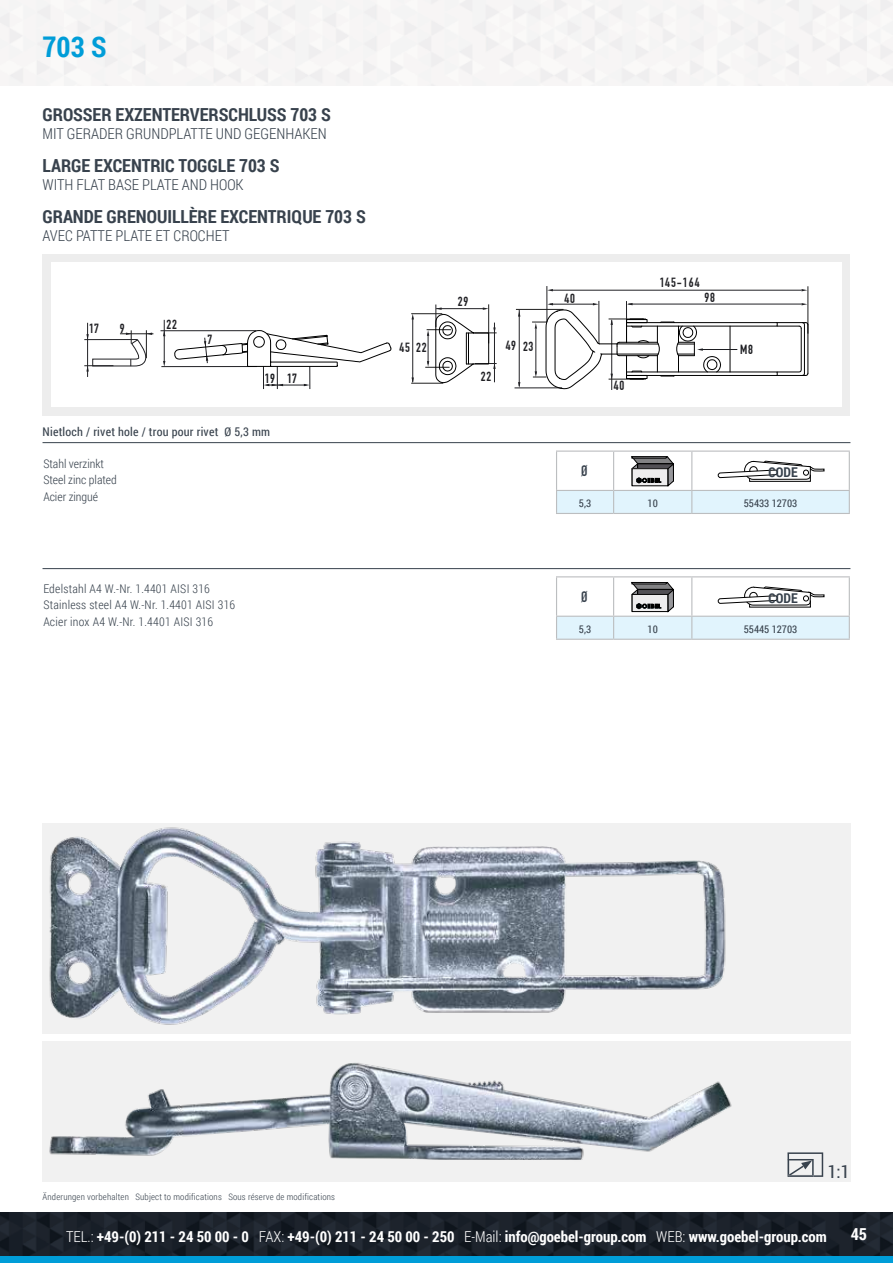
<style>
.page{position:relative;width:893px;height:1263px;background:#fff}
.page>*{position:absolute;margin:0;border:0;box-sizing:border-box;transform-origin:0 0}
.t1{font:700 28.5px "Roboto Condensed";color:#009dd8}
.t2{font:700 18px "Roboto Condensed";color:#38424d}
.t3{font:18px "Roboto Condensed";color:#38424d}
.t4{font:700 16.5px "Roboto Condensed";color:#fff}
.t5{font:700 15px "Roboto Condensed";color:#fff}
.t6{font:300 15px "Roboto Condensed";color:#38424d}
.t7{font:15px "DIN Engschrift";color:#38424d}
.t8{font:700 13.5px "Roboto Condensed";color:#38424d}
.t9{font:13.05px "DIN Engschrift";letter-spacing:.065em;color:#212125}
.t10{font:13.05px "DIN Engschrift";color:#1b1c20}
.t11{font:300 12px/16.5px "Roboto Condensed";letter-spacing:.02em;color:#38424d}
.t12{font:300 12px/16.5px "Roboto Condensed";color:#38424d}
.t13{font:12px "Roboto Condensed";letter-spacing:.02em;color:#38424d}
.t14{font:10.5px "Roboto Condensed";color:#38424d}
.t15{font:300 9px "Roboto Condensed";letter-spacing:.02em;color:#38424d}
.s1{font-weight:300}
</style>
<div class="page">
<div style="left:0;top:1255px;width:893px;height:8px;background:#009dd8"></div>
<img style="left:0;top:1213px;width:893px;height:42px">
<div style="left:43px;top:823px;width:807px;height:210px;background:#f1f1f1"></div>
<div style="left:43px;top:1042px;width:807px;height:140px;background:#f1f1f1"></div>
<div style="left:43px;top:254px;width:807px;height:162px;background:#ededed"></div>
<div style="left:51px;top:263px;width:791px;height:144px;background:#fff"></div>
<hr style="left:43px;top:442px;width:807px;height:1px;background:#38424d">
<hr style="left:43px;top:568px;width:807px;height:1px;background:#38424d">
<hr style="left:556px;top:450px;width:58px;height:2px;background:#bcbec0">
<hr style="left:556px;top:452px;width:1px;height:38px;background:#bcbec0">
<hr style="left:614px;top:450px;width:78px;height:2px;background:#bcbec0">
<hr style="left:613px;top:452px;width:1px;height:38px;background:#bcbec0">
<hr style="left:692px;top:450px;width:158px;height:2px;background:#bcbec0">
<hr style="left:691px;top:452px;width:1px;height:38px;background:#bcbec0">
<hr style="left:849px;top:452px;width:1px;height:38px;background:#bcbec0">
<hr style="left:556px;top:513px;width:58px;height:1px;background:#bcbec0">
<hr style="left:614px;top:513px;width:78px;height:1px;background:#bcbec0">
<hr style="left:692px;top:513px;width:158px;height:1px;background:#bcbec0">
<hr style="left:556px;top:576px;width:58px;height:1px;background:#bcbec0">
<hr style="left:556px;top:577px;width:1px;height:39px;background:#bcbec0">
<hr style="left:614px;top:576px;width:78px;height:1px;background:#bcbec0">
<hr style="left:613px;top:577px;width:1px;height:39px;background:#bcbec0">
<hr style="left:692px;top:576px;width:158px;height:1px;background:#bcbec0">
<hr style="left:691px;top:577px;width:1px;height:39px;background:#bcbec0">
<hr style="left:849px;top:577px;width:1px;height:39px;background:#bcbec0">
<hr style="left:556px;top:639px;width:58px;height:1px;background:#bcbec0">
<hr style="left:614px;top:639px;width:78px;height:1px;background:#bcbec0">
<hr style="left:692px;top:639px;width:158px;height:1px;background:#bcbec0">
<svg style="left:787px;top:1152px;width:36px;height:25px"></svg>
<svg style="left:556px;top:456px;width:294px;height:57px"></svg>
<svg style="left:556px;top:582px;width:294px;height:57px"></svg>
<hr style="left:87px;top:323px;width:1px;height:54px;background:#212125">
<hr style="left:411px;top:313px;width:31px;height:1px;background:#1f1f1f">
<hr style="left:411px;top:383px;width:32px;height:1px;background:#1f1f1f">
<hr style="left:412px;top:317px;width:1px;height:65px;background:#212125">
<hr style="left:547px;top:286px;width:1px;height:36px;background:#212125">
<hr style="left:808px;top:286px;width:1px;height:48px;background:#1f1f1f">
<hr style="left:552px;top:290px;width:249px;height:1px;background:#212125">
<hr style="left:514px;top:388px;width:48px;height:1px;background:#212125">
<hr style="left:516px;top:309px;width:47px;height:1px;background:#1f1f1f">
<hr style="left:628px;top:304px;width:173px;height:1px;background:#212125">
<hr style="left:519px;top:310px;width:1px;height:76px;background:#212125">
<hr style="left:599px;top:301px;width:1px;height:43px;background:#212125">
<hr style="left:609px;top:319px;width:37px;height:1px;background:#1f1f1f">
<hr style="left:609px;top:379px;width:37px;height:1px;background:#1f1f1f">
<hr style="left:161px;top:330px;width:95px;height:1px;background:#212125">
<hr style="left:164px;top:320px;width:1px;height:41px;background:#212125">
<hr style="left:161px;top:366px;width:96px;height:1px;background:#212125">
<hr style="left:120px;top:333px;width:33px;height:1px;background:#1f1f1f">
<svg style="left:84px;top:330px;width:68px;height:41px"></svg>
<svg style="left:174px;top:330px;width:218px;height:59px"></svg>
<svg style="left:425px;top:304px;width:72px;height:80px"></svg>
<hr style="left:468px;top:333px;width:1px;height:31px;background:#000">
<hr style="left:466px;top:333px;width:1px;height:31px;background:#000">
<hr style="left:617px;top:354px;width:41px;height:1px;background:#000">
<hr style="left:617px;top:343px;width:41px;height:1px;background:#000">
<hr style="left:619px;top:355px;width:38px;height:1px;background:#000">
<hr style="left:619px;top:342px;width:38px;height:1px;background:#000">
<svg style="left:532px;top:303px;width:88px;height:87px"></svg>
<div style="left:626px;top:322px;width:152px;height:5px;border:1px solid #000"></div>
<div style="left:626px;top:371px;width:152px;height:5px;border:1px solid #000"></div>
<svg style="left:626px;top:354px;width:24px;height:26px"></svg>
<svg style="left:626px;top:301px;width:24px;height:43px"></svg>
<hr style="left:730px;top:326px;width:1px;height:46px;background:#000">
<svg style="left:776px;top:321px;width:33px;height:55px"></svg>
<hr style="left:699px;top:349px;width:38px;height:1px;background:#1b1c20">
<svg style="left:656px;top:321px;width:65px;height:56px"></svg>
<img style="left:42px;top:823px;width:684px;height:208px">
<img style="left:49px;top:1063px;width:683px;height:97px">
<h1 class="t1" style="left:43px;top:27px;width:65px">703 S</h1>
<p class="t2" style="left:43px;top:102px;width:290px">GROSSER EXZENTERVERSCHLUSS 703 S</p>
<p class="t6" style="left:43px;top:123px;width:286px">MIT GERADER GRUNDPLATTE UND GEGENHAKEN</p>
<p class="t2" style="left:43px;top:153px;width:238px">LARGE EXCENTRIC TOGGLE 703 S</p>
<p class="t6" style="left:43px;top:174px;width:203px">WITH FLAT BASE PLATE AND HOOK</p>
<p class="t2" style="left:43px;top:204px;width:325px">GRANDE GRENOUILLÈRE EXCENTRIQUE 703 S</p>
<p class="t6" style="left:43px;top:225px;width:189px">AVEC PATTE PLATE ET CROCHET</p>
<p class="t9" style="left:89px;top:321px;width:12px">17</p>
<p class="t9" style="left:120px;top:321px;width:6px">9</p>
<p class="t9" style="left:167px;top:316px;width:12px">22</p>
<p class="t9" style="left:207px;top:332px;width:6px">7</p>
<p class="t10" style="left:265px;top:371px;width:34px">19 17</p>
<p class="t13" style="left:43px;top:423px;width:229px">Nietloch / rivet hole / trou pour rivet Ø 5,3 mm</p>
<p class="t12" style="left:43px;top:455px;width:75px">Stahl verzinkt<br>Steel zinc plated<br>Acier zingué</p>
<p class="t11" style="left:43px;top:580px;width:193px">Edelstahl A4 W.-Nr. 1.4401 AISI 316<br>Stainless steel A4 W.-Nr. 1.4401 AISI 316<br>Acier inox A4 W.-Nr. 1.4401 AISI 316</p>
<p class="t9" style="left:416px;top:340px;width:12px">22</p>
<p class="t9" style="left:399px;top:340px;width:12px">45</p>
<p class="t9" style="left:458px;top:294px;width:12px">29</p>
<p class="t9" style="left:481px;top:369px;width:12px">22</p>
<p class="t9" style="left:564px;top:290px;width:12px">40</p>
<p class="t9" style="left:660px;top:275px;width:41px">145-164</p>
<p class="t9" style="left:704px;top:290px;width:12px">98</p>
<p class="t9" style="left:506px;top:338px;width:12px">49</p>
<p class="t10" style="left:740px;top:342px;width:14px">M8</p>
<p class="t9" style="left:523px;top:338px;width:12px">23</p>
<p class="t9" style="left:614px;top:378px;width:12px">40</p>
<p class="t7" style="left:581px;top:462px;width:8px">Ø</p>
<p class="t8" style="left:769px;top:463px;width:31px">CODE</p>
<p class="t14" style="left:579px;top:496px;width:14px">5,3</p>
<p class="t14" style="left:648px;top:496px;width:12px">10</p>
<p class="t14" style="left:744px;top:496px;width:55px">55433 12703</p>
<p class="t7" style="left:581px;top:588px;width:8px">Ø</p>
<p class="t8" style="left:769px;top:589px;width:31px">CODE</p>
<p class="t14" style="left:579px;top:622px;width:14px">5,3</p>
<p class="t14" style="left:648px;top:622px;width:12px">10</p>
<p class="t14" style="left:744px;top:622px;width:55px">55445 12703</p>
<p class="t15" style="left:43px;top:1191px;width:294px">Änderungen vorbehalten Subject to modifications Sous réserve de modifications</p>
<p class="t3" style="left:828px;top:1159px;width:23px">1:1</p>
<p class="t5" style="left:66px;top:1226px;width:762px"><span class="s1">TEL.:</span> +49-(0) 211 - 24 50 00 - 0 <span class="s1">FAX:</span> +49-(0) 211 - 24 50 00 - 250 <span class="s1">E-Mail:</span> info@goebel-group.com <span class="s1">WEB:</span> www.goebel-group.com</p>
<p class="t4" style="left:851px;top:1223px;width:18px">45</p>
</div>
